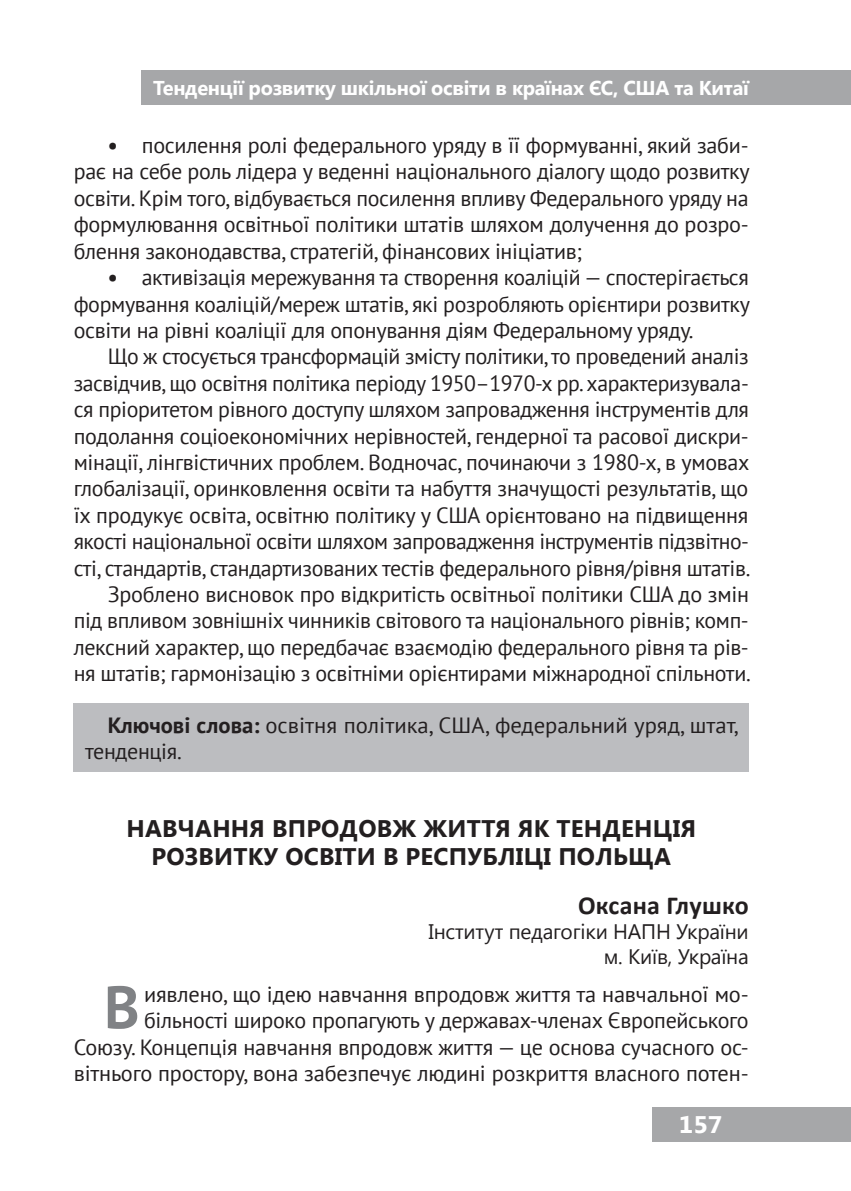
<style>
.page{position:relative;width:851px;height:1191px;background:#fff}
.page>*{position:absolute;margin:0;border:0;box-sizing:border-box;transform-origin:0 0}
.t1{font:700 59.8px "PT Sans";color:#808285}
.t2{font:700 26px "Calibri";letter-spacing:.01em;color:#231f20}
.t3{font:700 24px/28.8px "Segoe UI";letter-spacing:.01em;color:#231f20;text-align:center}
.t4{font:700 24px "Segoe UI";color:#fff;scale:1.05 1}
.t5{font:22px/26.4px "PT Sans";letter-spacing:-.015em;color:#231f20;text-align:justify}
.t6{font:21px/25.2px "Segoe UI";letter-spacing:-.01em;color:#231f20;text-align:right}
.t7{font:700 20px "Segoe UI";letter-spacing:-.015em;color:#fff}
.s1{font-weight:700}
</style>
<div class="page">
<div style="left:142px;top:71px;width:708px;height:34px;background:#a6a7a9"></div>
<div style="left:652px;top:1107px;width:198px;height:34px;background:#a6a7a9"></div>
<div style="left:74px;top:703px;width:674px;height:68px;background:#bcbdc0"></div>
<p class="t7" style="left:153px;top:74px;width:597px">Тенденції розвитку шкільної освіти в країнах ЄС, США та Китаї</p>
<p class="t5" style="left:74px;top:132px;width:677px;text-indent:34px"><span class="s1">•</span> посилення ролі федерального уряду в її формуванні, який заби&shy;рає на себе роль лідера у веденні національного діалогу щодо розвитку освіти. Крім того, відбувається посилення впливу Федерального уряду на формулювання освітньої політики штатів шляхом долучення до розро&shy;блення законодавства, стратегій, фінансових ініціатив;</p>
<p class="t5" style="left:74px;top:264px;width:677px;text-indent:34px"><span class="s1">•</span> активізація мережування та створення коаліцій — спостерігається формування коаліцій/мереж штатів, які розробляють орієнтири розвитку освіти на рівні коаліції для опонування діям Федеральному уряду.</p>
<p class="t5" style="left:74px;top:343px;width:678px;text-align:right">Що ж стосується трансформацій змісту політики, то проведений аналіз засвідчив, що освітня політика періоду 1950–1970-х рр. характеризувала&shy;ся пріоритетом рівного доступу шляхом запровадження інструментів для подолання соціоекономічних нерівностей, гендерної та расової дискри&shy;мінації, лінгвістичних проблем. Водночас, починаючи з 1980-х, в умовах глобалізації, оринковлення освіти та набуття значущості результатів, що їх продукує освіта, освітню політику у США орієнтовано на підвищення якості національної освіти шляхом запровадження інструментів підзвітно&shy;сті, стандартів, стандартизованих тестів федерального рівня/рівня штатів.<br>Зроблено висновок про відкритість освітньої політики США до змін<br>під впливом зовнішніх чинників світового та національного рівнів; комп&shy;лексний характер, що передбачає взаємодію федерального рівня та рів&shy;ня штатів; гармонізацію з освітніми орієнтирами міжнародної спільноти.</p>
<p class="t5" style="left:85px;top:711px;width:655px;text-indent:23px"><span class="s1">Ключові слова:</span> освітня політика, США, федеральний уряд, штат, тенденція.</p>
<p class="t3" style="left:126px;top:812px;width:571px">НАВЧАННЯ ВПРОДОВЖ ЖИТТЯ ЯК ТЕНДЕНЦІЯ<br>РОЗВИТКУ ОСВІТИ В РЕСПУБЛІЦІ ПОЛЬЩА</p>
<p class="t2" style="left:578px;top:888px;width:172px">Оксана Глушко</p>
<p class="t6" style="left:428px;top:918px;width:322px">Інститут педагогіки НАПН України м. Київ, Україна</p>
<h1 class="t1" style="left:104px;top:967px;width:37px">В</h1>
<p class="t5" style="left:74px;top:980px;width:676px;text-align:right">иявлено, що ідею навчання впродовж життя та навчальної мо&shy;більності широко пропагують у державах-членах Європейського<br>Союзу. Концепція навчання впродовж життя — це основа сучасного ос&shy;вітнього простору, вона забезпечує людині розкриття власного потен-</p>
<p class="t4" style="left:678px;top:1107px;width:43px">157</p>
</div>
